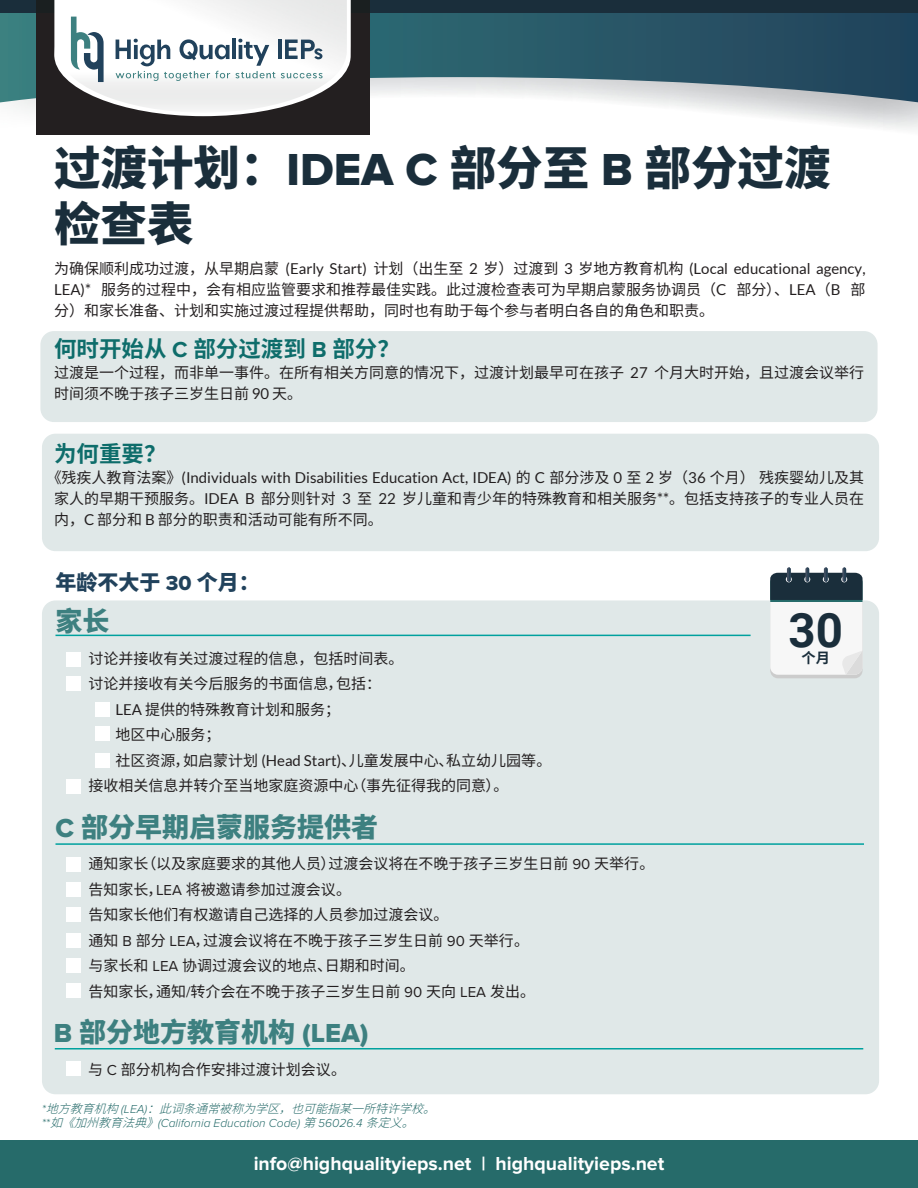
<style>
.page{position:relative;width:918px;height:1188px;background:#fff}
.page>*{position:absolute;margin:0;border:0;box-sizing:border-box;transform-origin:0 0}
.t1{font:700 47.4px "Roboto";color:#1a2e3b}
.t2{font:900 46.5px/55.5px "Noto Sans SC";color:#1a2e3b}
.t3{font:900 27px "Noto Sans SC";color:#3d8080}
.t4{font:700 22.5px "Noto Sans SC";color:#0e6d6b}
.t5{font:900 21px "Noto Sans SC";color:#21425c}
.t6{font:700 19.5px "Proxima Nova";color:#fff}
.t7{font:15px/25.5px "Noto Sans SC";color:#231f20}
.t8{font:15px "Lato";color:#231f20}
.t9{font:700 14.25px "Noto Sans SC";color:#1a2e3b}
.t10{font:italic 300 12px "Proxima Nova";color:#266b6a}
.t11{font:italic 300 12px "Noto Sans SC";color:#266b6a}
.s1{font-family:"Proxima Nova Extrabld";font-weight:400}
.s2{font-family:"Noto Sans SC"}
.s3{font-family:"Lato"}
.s4{font-family:"Proxima Nova"}
</style>
<div class="page">
<svg style="left:0;top:12px;width:918px;height:91px;background:#4d727f"></svg>
<div style="left:0;top:0;width:918px;height:12px;background:#1a2e3b"></div>
<div style="left:36px;top:0;width:334px;height:135px;background:#231f20"></div>
<svg style="left:54px;top:0;width:297px;height:116px;background:#ccd0d2"></svg>
<div style="left:0;top:1141px;width:918px;height:47px;background:#266b6a"></div>
<div style="left:42px;top:600px;width:837px;height:494px;background:#e0e8e8;border-radius:14px"></div>
<div style="left:40px;top:331px;width:838px;height:91px;background:#e0e8e8;border-radius:14px"></div>
<div style="left:42px;top:434px;width:837px;height:117px;background:#e0e8e8;border-radius:14px"></div>
<hr style="left:56px;top:635px;width:695px;height:1px;background:#00a19e">
<hr style="left:55px;top:1048px;width:808px;height:2px;background:#00a19e">
<div style="left:66px;top:652px;width:14px;height:15px;background:#fff"></div>
<div style="left:95px;top:703px;width:15px;height:14px;background:#fff"></div>
<div style="left:95px;top:727px;width:15px;height:14px;background:#fff"></div>
<div style="left:66px;top:779px;width:14px;height:14px;background:#fff"></div>
<div style="left:95px;top:753px;width:15px;height:15px;background:#fff"></div>
<div style="left:66px;top:676px;width:14px;height:15px;background:#fff"></div>
<hr style="left:56px;top:843px;width:808px;height:2px;background:#00a19e">
<div style="left:66px;top:857px;width:14px;height:15px;background:#fff"></div>
<div style="left:66px;top:983px;width:14px;height:15px;background:#fff"></div>
<div style="left:66px;top:882px;width:14px;height:15px;background:#fff"></div>
<div style="left:66px;top:908px;width:14px;height:14px;background:#fff"></div>
<div style="left:66px;top:933px;width:14px;height:14px;background:#fff"></div>
<div style="left:66px;top:958px;width:14px;height:15px;background:#fff"></div>
<div style="left:66px;top:1062px;width:14px;height:14px;background:#fff"></div>
<div style="left:770px;top:576px;width:93px;height:102px;background:#ccc;border-radius:8px"></div>
<div style="left:770px;top:573px;width:93px;height:102px;background:#f7f7f7;border-radius:8px"></div>
<svg style="left:841px;top:650px;width:22px;height:25px"></svg>
<svg style="left:770px;top:567px;width:93px;height:35px;background:#41555f"></svg>
<h2 class="t2" style="left:54px;top:141px;width:778px">过渡计划：<span class="s1">IDEA C</span> 部分至 <span class="s1">B</span> 部分过渡检查表</h2>
<p class="t8" style="left:54px;top:260px;width:813px"><span class="s2">为确保顺利成功过渡，从早期启蒙</span> (Early Start) <span class="s2">计划（出生至</span> 2 <span class="s2">岁）过渡到</span> 3 <span class="s2">岁地方教育机构</span> (Local educational agency,</p>
<p class="t7" style="left:54px;top:279px;width:813px;line-height:21px"><span class="s3">LEA)*</span> 服务的过程中，会有相应监管要求和推荐最佳实践。此过渡检查表可为早期启蒙服务协调员（<span class="s3">C</span> 部分）、<span class="s3">LEA</span>（<span class="s3">B</span> 部分）和家长准备、计划和实施过渡过程提供帮助，同时也有助于每个参与者明白各自的角色和职责。</p>
<h3 class="t4" style="left:54px;top:337px;width:347px">何时开始从 <span class="s4">C</span> 部分过渡到 <span class="s4">B</span> 部分？</h3>
<p class="t7" style="left:54px;top:363px;width:811px;line-height:21px">过渡是一个过程，而非单一事件。在所有相关方同意的情况下，过渡计划最早可在孩子 <span class="s3">27</span> 个月大时开始，且过渡会议举行时间须不晚于孩子三岁生日前 <span class="s3">90</span> 天。</p>
<h3 class="t4" style="left:54px;top:441px;width:114px">为何重要？</h3>
<p class="t8" style="left:47px;top:469px;width:819px"><span class="s2">《残疾人教育法案》</span>(Individuals with Disabilities Education Act, IDEA) <span class="s2">的</span> C <span class="s2">部分涉及</span> 0 <span class="s2">至</span> 2 <span class="s2">岁（</span>36 <span class="s2">个月）残疾婴幼儿及其</span></p>
<p class="t7" style="left:54px;top:488px;width:812px;line-height:21px">家人的早期干预服务。<span class="s3">IDEA B</span> 部分则针对 <span class="s3">3</span> 至 <span class="s3">22</span> 岁儿童和青少年的特殊教育和相关服务<span class="s3">**</span>。包括支持孩子的专业人员在内，<span class="s3">C</span> 部分和 <span class="s3">B</span> 部分的职责和活动可能有所不同。</p>
<h3 class="t5" style="left:56px;top:571px;width:206px">年龄不大于 <span class="s1">30</span> 个月：</h3>
<h3 class="t3" style="left:56px;top:606px;width:55px">家长</h3>
<p class="t7" style="left:88px;top:646px;width:317px">讨论并接收有关过渡过程的信息，包括时间表。</p>
<p class="t7" style="left:88px;top:672px;width:294px">讨论并接收有关今后服务的书面信息，包括：</p>
<p class="t7" style="left:115px;top:697px;width:226px"><span class="s3">LEA</span> 提供的特殊教育计划和服务；</p>
<p class="t7" style="left:115px;top:723px;width:107px">地区中心服务；</p>
<p class="t7" style="left:115px;top:748px;width:437px">社区资源，如启蒙计划 <span class="s3">(Head Start)</span>、儿童发展中心、私立幼儿园等。</p>
<p class="t7" style="left:88px;top:774px;width:422px">接收相关信息并转介至当地家庭资源中心（事先征得我的同意）。</p>
<h3 class="t3" style="left:56px;top:812px;width:324px"><span class="s1">C</span> 部分早期启蒙服务提供者</h3>
<p class="t7" style="left:88px;top:851px;width:567px">通知家长（以及家庭要求的其他人员）过渡会议将在不晚于孩子三岁生日前 <span class="s4">90</span> 天举行。告知家长，<span class="s4">LEA</span> 将被邀请参加过渡会议。<br>告知家长他们有权邀请自己选择的人员参加过渡会议。<br>通知 <span class="s4">B</span> 部分 <span class="s4">LEA</span>，过渡会议将在不晚于孩子三岁生日前 <span class="s4">90</span> 天举行。<br>与家长和 <span class="s4">LEA</span> 协调过渡会议的地点、日期和时间。<br>告知家长，通知<span class="s4">/</span>转介会在不晚于孩子三岁生日前 <span class="s4">90</span> 天向 <span class="s4">LEA</span> 发出。</p>
<h3 class="t3" style="left:54px;top:1017px;width:316px"><span class="s1">B</span> 部分地方教育机构 <span class="s1">(LEA)</span></h3>
<p class="t7" style="left:88px;top:1057px;width:260px">与 <span class="s4">C</span> 部分机构合作安排过渡计划会议。</p>
<p class="t11" style="left:42px;top:1102px;width:404px"><span class="s4">*</span> 地方教育机构<span class="s4">( L E A )</span> ：此词条通常被称为学区，也可能指某一所特许学校。</p>
<p class="t10" style="left:42px;top:1117px;width:383px">**<span class="s2">如《加州教育法典》</span>(California Education Code) <span class="s2">第</span>56026.4 <span class="s2">条定义。</span></p>
<h3 class="t6" style="left:254px;top:1152px;width:412px">info@highqualityieps.net | highqualityieps.net</h3>
<h1 class="t1" style="left:789px;top:596px;width:56px">30</h1>
<p class="t9" style="left:802px;top:650px;width:30px">个月</p>
</div>
